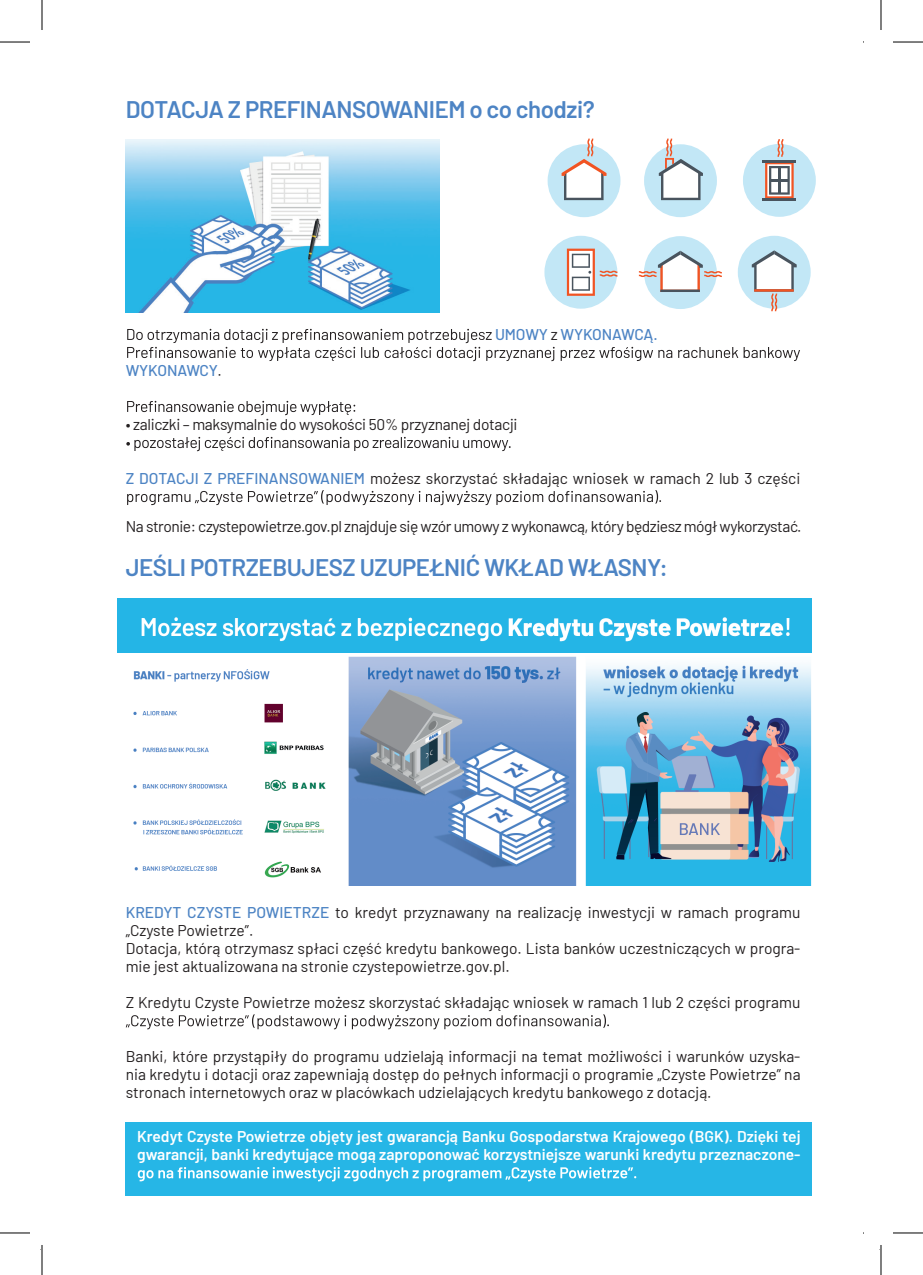
<style>
.page{position:relative;width:923px;height:1275px;background:#fff}
.page>*{position:absolute;margin:0;border:0;box-sizing:border-box;transform-origin:0 0}
.t1{font:600 24px "Barlow";letter-spacing:-.02em;color:#4d84c4}
.t2{font:15.6px/18px "Barlow";color:#231f20}
.t3{font:600 15.6px/18px "Barlow";color:#fff}
.t4{font:15.6px "Barlow";letter-spacing:-.03em;color:#231f20}
.t5{font:15.6px "Barlow";letter-spacing:-.02em;color:#231f20}
.t6{font:500 15.6px "Barlow";letter-spacing:-.01em;color:#4d84c4}
.s1{font-weight:400;color:#231f20}
.s2{font-weight:500;color:#4d84c4}
</style>
<div class="page">
<img style="left:126px;top:139px;width:313px;height:173px">
<img style="left:117px;top:598px;width:695px;height:287px">
<div style="left:126px;top:1122px;width:686px;height:73px;background:#26b6e6"></div>
<div style="left:644px;top:144px;width:73px;height:73px;background:#c2e7f6;border-radius:50%"></div>
<div style="left:548px;top:144px;width:72px;height:73px;background:#c2e7f6;border-radius:50%"></div>
<svg style="left:562px;top:139px;width:44px;height:61px"></svg>
<svg style="left:659px;top:139px;width:44px;height:61px"></svg>
<div style="left:743px;top:144px;width:73px;height:73px;background:#c2e7f6;border-radius:50%"></div>
<hr style="left:763px;top:160px;width:33px;height:3px;background:#49545e">
<hr style="left:763px;top:198px;width:33px;height:3px;background:#49545e">
<svg style="left:765px;top:139px;width:29px;height:59px"></svg>
<div style="left:738px;top:236px;width:73px;height:73px;background:#c2e7f6;border-radius:50%"></div>
<svg style="left:752px;top:250px;width:45px;height:61px"></svg>
<div style="left:544px;top:236px;width:73px;height:73px;background:#c2e7f6;border-radius:50%"></div>
<svg style="left:567px;top:249px;width:50px;height:47px"></svg>
<div style="left:644px;top:236px;width:73px;height:73px;background:#c2e7f6;border-radius:50%"></div>
<svg style="left:639px;top:251px;width:83px;height:41px"></svg>
<svg style="left:127px;top:329px;width:673px;height:32px"></svg>
<svg style="left:127px;top:401px;width:228px;height:14px"></svg>
<svg style="left:126px;top:437px;width:385px;height:14px"></svg>
<svg style="left:127px;top:490px;width:534px;height:15px"></svg>
<svg style="left:126px;top:1014px;width:483px;height:15px"></svg>
<svg style="left:138px;top:1167px;width:498px;height:14px"></svg>
<hr style="left:0;top:42px;width:30px;height:1px;background:#000">
<hr style="left:893px;top:42px;width:30px;height:1px;background:#000">
<hr style="left:0;top:1232px;width:30px;height:1px;background:#000">
<hr style="left:893px;top:1232px;width:30px;height:1px;background:#000">
<hr style="left:42px;top:0;width:1px;height:30px;background:#000">
<hr style="left:42px;top:1244px;width:1px;height:30px;background:#000">
<hr style="left:881px;top:0;width:1px;height:30px;background:#000">
<hr style="left:881px;top:1244px;width:1px;height:30px;background:#000">
<p class="t1" style="left:126px;top:92px;width:470px">DOTACJA Z PREFINANSOWANIEM o co chodzi?</p>
<p class="t6" style="left:126px;top:359px;width:98px">WYKONAWCY<span class="s1">.</span></p>
<p class="t6" style="left:495px;top:323px;width:164px">UMOWY <span class="s1">z</span> WYKONAWCĄ.</p>
<p class="t5" style="left:126px;top:413px;width:393px">• zaliczki – maksymalnie do wysokości 50% przyznanej dotacji</p>
<p class="t2" style="left:126px;top:468px;width:676px"><span class="s2">Z DOTACJI Z PREFINANSOWANIEM</span> możesz skorzystać składając wniosek w ramach 2 lub 3 części</p>
<p class="t4" style="left:126px;top:515px;width:677px">Na stronie: czystepowietrze.gov.pl znajduje się wzór umowy z wykonawcą, który będziesz mógł wykorzystać.</p>
<p class="t1" style="left:126px;top:550px;width:544px">JEŚLI POTRZEBUJESZ UZUPEŁNIĆ WKŁAD WŁASNY:</p>
<p class="t2" style="left:126px;top:902px;width:676px"><span class="s2">KREDYT CZYSTE POWIETRZE</span> to kredyt przyznawany na realizację inwestycji w ramach programu „Czyste Powietrze”.<br>Dotacja, którą otrzymasz spłaci część kredytu bankowego. Lista banków uczestniczących w progra&shy;mie jest aktualizowana na stronie czystepowietrze.gov.pl.</p>
<p class="t2" style="left:126px;top:992px;width:676px">Z Kredytu Czyste Powietrze możesz skorzystać składając wniosek w ramach 1 lub 2 części programu</p>
<p class="t2" style="left:126px;top:1046px;width:676px;text-align:justify">Banki, które przystąpiły do programu udzielają informacji na temat możliwości i warunków uzyska&shy;nia kredytu i dotacji oraz zapewniają dostęp do pełnych informacji o programie „Czyste Powietrze” na stronach internetowych oraz w placówkach udzielających kredytu bankowego z dotacją.</p>
<p class="t3" style="left:137px;top:1126px;width:665px">Kredyt Czyste Powietrze objęty jest gwarancją Banku Gospodarstwa Krajowego (BGK). Dzięki tej gwarancji, banki kredytujące mogą zaproponować korzystniejsze warunki kredytu przeznaczone-</p>
</div>
